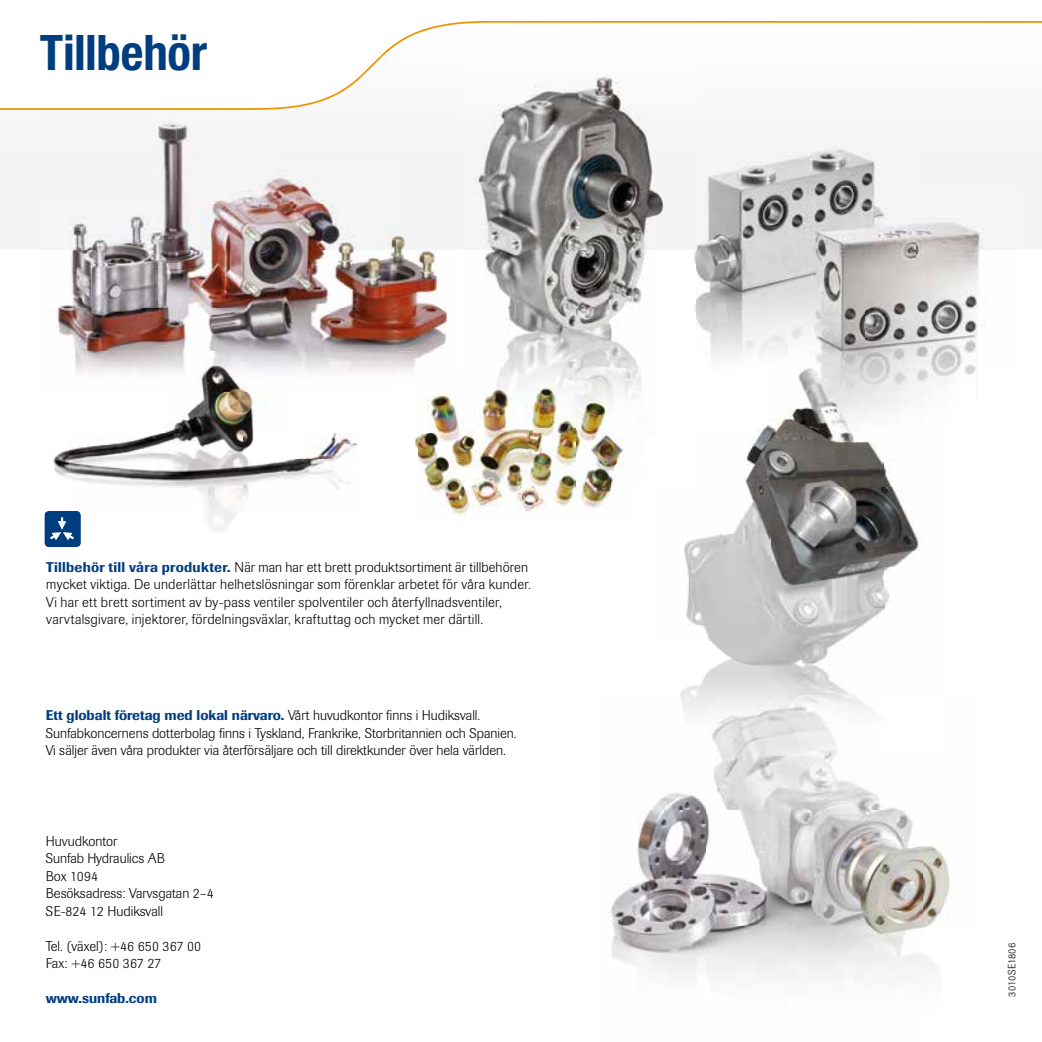
<style>
.page{position:relative;width:1042px;height:1042px;background:#fff}
.page>*{position:absolute;margin:0;border:0;box-sizing:border-box;transform-origin:0 0}
.t1{font:700 condensed 49px "Helvetica Neue";letter-spacing:-.005em;color:#003e80}
.t2{font:300 14px/17.5px "Imago";letter-spacing:.005em;color:#000}
.t3{font:500 14px "Imago";color:#003e80}
.t4{font:300 10.5px "Imago";letter-spacing:.03em;color:#000}
.s1{font-weight:500;color:#003e80}
</style>
<div class="page">
<div style="left:0;top:147px;width:1042px;height:102px;background:#f4f4f4"></div>
<img style="left:696px;top:249px;width:219px;height:178px">
<img style="left:696px;top:147px;width:109px;height:102px">
<img style="left:805px;top:141px;width:110px;height:45px">
<img style="left:915px;top:186px;width:102px;height:182px">
<img style="left:941px;top:368px;width:35px;height:14px">
<img style="left:767px;top:186px;width:148px;height:63px">
<img style="left:484px;top:249px;width:125px;height:119px">
<img style="left:609px;top:249px;width:39px;height:148px">
<img style="left:465px;top:110px;width:189px;height:78px">
<img style="left:465px;top:188px;width:189px;height:61px">
<img style="left:654px;top:147px;width:42px;height:165px">
<img style="left:44px;top:450px;width:25px;height:94px">
<img style="left:69px;top:432px;width:289px;height:82px">
<img style="left:45px;top:511px;width:36px;height:36px">
<svg style="left:50px;top:517px;width:25px;height:23px"></svg>
<img style="left:57px;top:249px;width:339px;height:103px">
<img style="left:396px;top:249px;width:60px;height:110px">
<img style="left:40px;top:115px;width:416px;height:134px">
<img style="left:75px;top:352px;width:342px;height:40px">
<img style="left:165px;top:392px;width:101px;height:40px">
<img style="left:417px;top:392px;width:195px;height:124px">
<img style="left:465px;top:368px;width:165px;height:121px">
<img style="left:415px;top:437px;width:2px;height:12px">
<img style="left:610px;top:793px;width:96px;height:186px">
<img style="left:706px;top:749px;width:216px;height:177px">
<img style="left:922px;top:845px;width:30px;height:81px">
<img style="left:706px;top:926px;width:231px;height:53px">
<img style="left:681px;top:427px;width:89px;height:268px">
<img style="left:770px;top:487px;width:113px;height:208px">
<img style="left:883px;top:357px;width:58px;height:254px">
<img style="left:767px;top:427px;width:116px;height:60px">
<img style="left:681px;top:427px;width:15px;height:62px">
<img style="left:681px;top:695px;width:195px;height:54px">
<svg style="left:0;top:20px;width:1042px;height:90px"></svg>
<h1 class="t1" style="left:40px;top:23px;width:169px">Tillbehör</h1>
<p class="t2" style="left:46px;top:558px;width:486px"><span class="s1">Tillbehör till våra produkter.</span> När man har ett brett produktsortiment är tillbehören mycket viktiga. De underlättar helhetslösningar som förenklar arbetet för våra kunder.<br>Vi har ett brett sortiment av by-pass ventiler spolventiler och återfyllnadsventiler, varvtalsgivare, injektorer, fördelningsväxlar, kraftuttag och mycket mer därtill.</p>
<p class="t2" style="left:46px;top:707px;width:472px"><span class="s1">Ett globalt företag med lokal närvaro.</span> Vårt huvudkontor finns i Hudiksvall.<br>Sunfabkoncernens dotterbolag finns i Tyskland, Frankrike, Storbritannien och Spanien.<br>Vi säljer även våra produkter via återförsäljare och till direktkunder över hela världen.</p>
<p class="t2" style="left:46px;top:832px;width:170px">Huvudkontor<br>Sunfab Hydraulics AB<br>Box 1094<br>Besöksadress: Varvsgatan 2–4<br>SE-824 12 Hudiksvall</p>
<p class="t2" style="left:46px;top:937px;width:157px">Tel. (växel): +46 650 367 00<br>Fax: +46 650 367 27</p>
<p class="t3" style="left:46px;top:990px;width:113px">www.sunfab.com</p>
<p class="t4" style="left:1006px;top:997px;width:56px;rotate:-90deg">3010SE1806</p>
</div>
